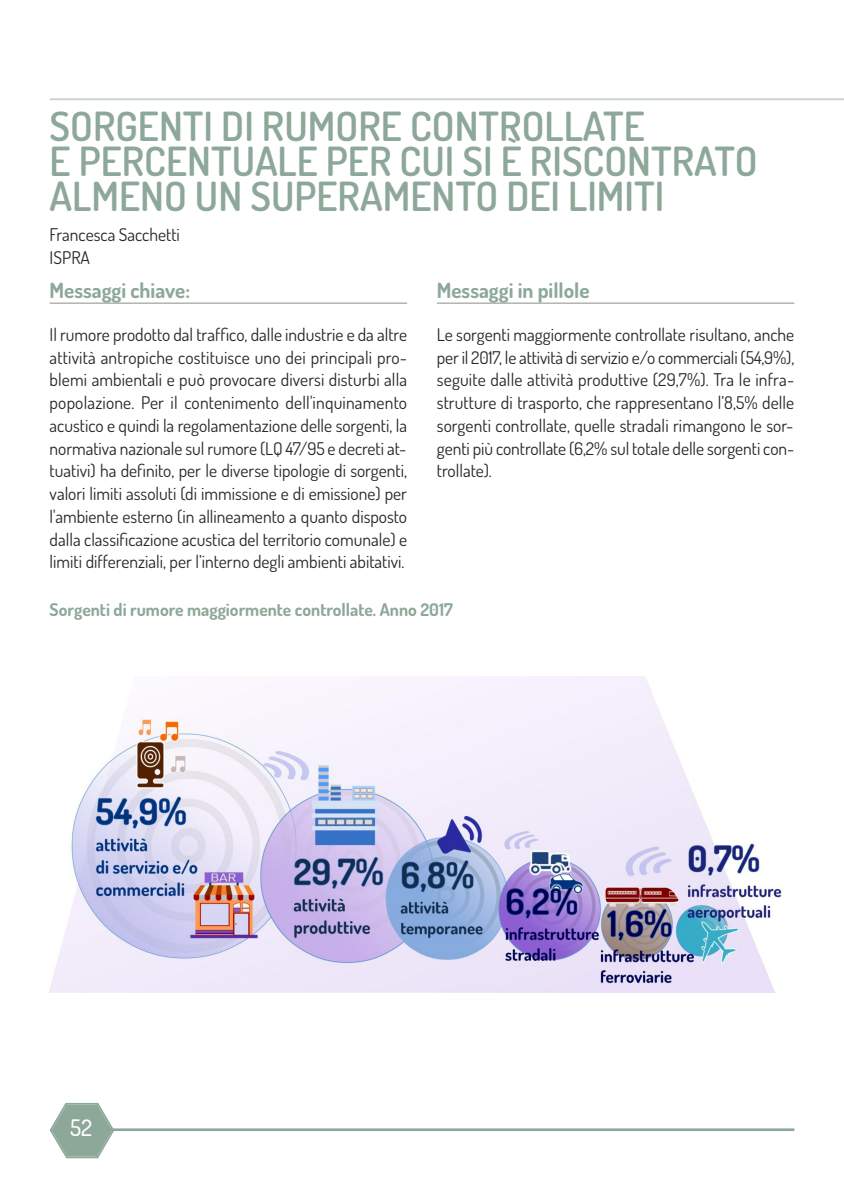
<style>
.page{position:relative;width:844px;height:1191px;background:#fff}
.page>*{position:absolute;margin:0;border:0;box-sizing:border-box;transform-origin:0 0}
.t1{font:600 40.25px/35px "Dosis";color:#8da899}
.t2{font:500 22.75px "Dosis";color:#fff}
.t3{font:700 21px "Dosis";color:#8da899}
.t4{font:17.5px/22.8px "Dosis";color:#272627;text-align:justify}
.t5{font:700 17.5px "Dosis";color:#8da899}
</style>
<div class="page">
<hr style="left:50px;top:303px;width:357px;height:1px;background:#939393">
<hr style="left:437px;top:303px;width:357px;height:1px;background:#939393">
<hr style="left:68px;top:1128px;width:726px;height:3px;background:#8da899">
<svg style="left:50px;top:1102px;width:64px;height:56px"></svg>
<hr style="left:50px;top:98px;width:793px;height:2px;background:#c6d3cc">
<img style="left:50px;top:676px;width:733px;height:316px">
<h1 class="t1" style="left:50px;top:113px;width:709px">SORGENTI DI RUMORE CONTROLLATE<br>E PERCENTUALE PER CUI SI È RISCONTRATO<br>ALMENO UN SUPERAMENTO DEI LIMITI</h1>
<p class="t4" style="left:50px;top:225px;width:132px">Francesca Sacchetti<br>ISPRA</p>
<p class="t3" style="left:50px;top:282px;width:142px">Messaggi chiave:</p>
<p class="t4" style="left:50px;top:325px;width:359px">Il rumore prodotto dal traffico, dalle industrie e da altre attività antropiche costituisce uno dei principali pro&shy;blemi ambientali e può provocare diversi disturbi alla popolazione. Per il contenimento dell'inquinamento acustico e quindi la regolamentazione delle sorgenti, la normativa nazionale sul rumore (LQ 47/95 e decreti at&shy;tuativi) ha definito, per le diverse tipologie di sorgenti, valori limiti assoluti (di immissione e di emissione) per l'ambiente esterno (in allineamento a quanto disposto dalla classificazione acustica del territorio comunale) e limiti differenziali, per l’interno degli ambienti abitativi.</p>
<p class="t3" style="left:437px;top:282px;width:154px">Messaggi in pillole</p>
<p class="t4" style="left:437px;top:325px;width:359px">Le sorgenti maggiormente controllate risultano, anche per il 2017, le attività di servizio e/o commerciali (54,9%), seguite dalle attività produttive (29,7%). Tra le infra&shy;strutture di trasporto, che rappresentano l’8,5% delle sorgenti controllate, quelle stradali rimangono le sor&shy;genti più controllate (6,2% sul totale delle sorgenti con&shy;trollate).</p>
<p class="t5" style="left:50px;top:603px;width:404px">Sorgenti di rumore maggiormente controllate. Anno 2017</p>
<h2 class="t2" style="left:70px;top:1119px;width:24px">52</h2>
</div>
